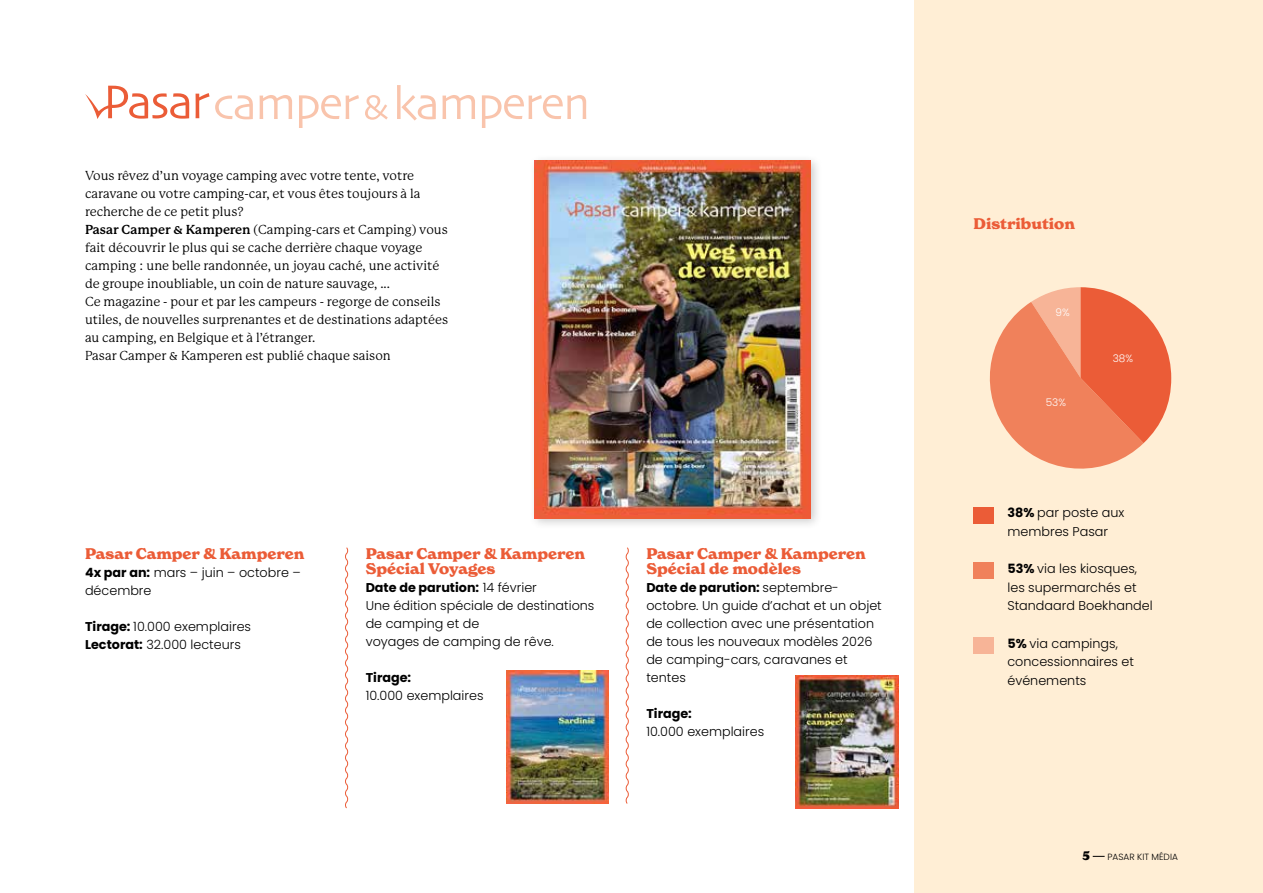
<style>
.page{position:relative;width:1263px;height:893px;background:#fff}
.page>*{position:absolute;margin:0;border:0;box-sizing:border-box;transform-origin:0 0}
.t1{font:700 15px/15px "New Spirit";color:#eb5c37}
.t2{font:12.75px/18px "P22 Mackinac Pro";color:#000}
.t3{font:300 12.75px/18px "Poppins";color:#000}
.t4{font:700 12.75px "Poppins";color:#000}
.t5{font:700 12px "New Spirit";color:#000}
.t6{font:300 10.5px "Poppins";color:#fff}
.t7{font:300 9px "Poppins";color:#000}
.s1{font-weight:700}
</style>
<div class="page">
<div style="left:914px;top:0;width:349px;height:893px;background:#ffeed5"></div>
<svg style="left:989px;top:287px;width:182px;height:182px"></svg>
<svg style="left:85px;top:86px;width:104px;height:33px"></svg>
<svg style="left:196px;top:93px;width:13px;height:25px"></svg>
<svg style="left:215px;top:95px;width:38px;height:24px"></svg>
<svg style="left:260px;top:95px;width:32px;height:24px"></svg>
<svg style="left:299px;top:95px;width:60px;height:33px"></svg>
<svg style="left:365px;top:95px;width:23px;height:25px"></svg>
<svg style="left:397px;top:85px;width:39px;height:36px"></svg>
<svg style="left:442px;top:95px;width:33px;height:24px"></svg>
<svg style="left:482px;top:95px;width:104px;height:33px"></svg>
<div style="left:528px;top:154px;width:295px;height:376px;background:#000;opacity:.2"></div>
<img style="left:534px;top:160px;width:277px;height:358px">
<svg style="left:345px;top:547px;width:4px;height:262px"></svg>
<svg style="left:625px;top:547px;width:4px;height:257px"></svg>
<svg style="left:1093px;top:856px;width:12px;height:1px"></svg>
<img style="left:795px;top:675px;width:103px;height:133px">
<img style="left:506px;top:671px;width:102px;height:133px">
<div style="left:973px;top:507px;width:21px;height:16px;background:#eb5c37"></div>
<div style="left:973px;top:562px;width:21px;height:17px;background:#f0815b"></div>
<div style="left:973px;top:638px;width:21px;height:16px;background:#f7b497"></div>
<p class="t2" style="left:85px;top:167px;width:365px">Vous rêvez d’un voyage camping avec votre tente, votre caravane ou votre camping-car, et vous êtes toujours à la recherche de ce petit plus?<br><span class="s1">Pasar Camper &amp; Kamperen</span> (Camping-cars et Camping) vous fait découvrir le plus qui se cache derrière chaque voyage camping : une belle randonnée, un joyau caché, une activité de groupe inoubliable, un coin de nature sauvage, ...<br>Ce magazine - pour et par les campeurs - regorge de conseils utiles, de nouvelles surprenantes et de destinations adaptées au camping, en Belgique et à l’étranger.<br>Pasar Camper &amp; Kamperen est publié chaque saison</p>
<p class="t1" style="left:85px;top:547px;width:221px">Pasar Camper &amp; Kamperen</p>
<p class="t3" style="left:85px;top:564px;width:217px"><span class="s1">4x par an:</span> mars – juin – octobre – décembre</p>
<p class="t3" style="left:85px;top:618px;width:168px"><span class="s1">Tirage:</span> 10.000 exemplaires<br><span class="s1">Lectorat:</span> 32.000 lecteurs</p>
<p class="t1" style="left:366px;top:547px;width:221px">Pasar Camper &amp; Kamperen<br>Spécial Voyages</p>
<p class="t3" style="left:366px;top:579px;width:230px"><span class="s1">Date de parution:</span> 14 février<br>Une édition spéciale de destinations de camping et de<br>voyages de camping de rêve.</p>
<p class="t4" style="left:366px;top:670px;width:47px">Tirage:</p>
<p class="t3" style="left:366px;top:687px;width:119px">10.000 exemplaires</p>
<p class="t1" style="left:646px;top:547px;width:221px">Pasar Camper &amp; Kamperen<br>Spécial de modèles</p>
<p class="t3" style="left:646px;top:579px;width:237px"><span class="s1">Date de parution:</span> septembre&shy;octobre. Un guide d’achat et un objet de collection avec une présentation de tous les nouveaux modèles 2026 de camping-cars, caravanes et tentes</p>
<p class="t4" style="left:646px;top:706px;width:47px">Tirage:</p>
<p class="t3" style="left:646px;top:723px;width:119px">10.000 exemplaires</p>
<p class="t1" style="left:973px;top:217px;width:103px">Distribution</p>
<p class="t6" style="left:1055px;top:307px;width:16px">9%</p>
<p class="t6" style="left:1046px;top:396px;width:22px">53%</p>
<p class="t6" style="left:1113px;top:352px;width:22px">38%</p>
<p class="t3" style="left:1007px;top:503px;width:118px;line-height:18.6px"><span class="s1">38%</span> par poste aux membres Pasar</p>
<p class="t3" style="left:1007px;top:559px;width:147px;line-height:18.6px"><span class="s1">53%</span> via les kiosques, les supermarchés et<br>Standaard Boekhandel</p>
<p class="t3" style="left:1007px;top:634px;width:128px;line-height:18.6px"><span class="s1">5%</span> via campings, concessionnaires et événements</p>
<p class="t5" style="left:1082px;top:848px;width:9px">5</p>
<p class="t7" style="left:1107px;top:851px;width:72px">PASAR KIT MÉDIA</p>
</div>
